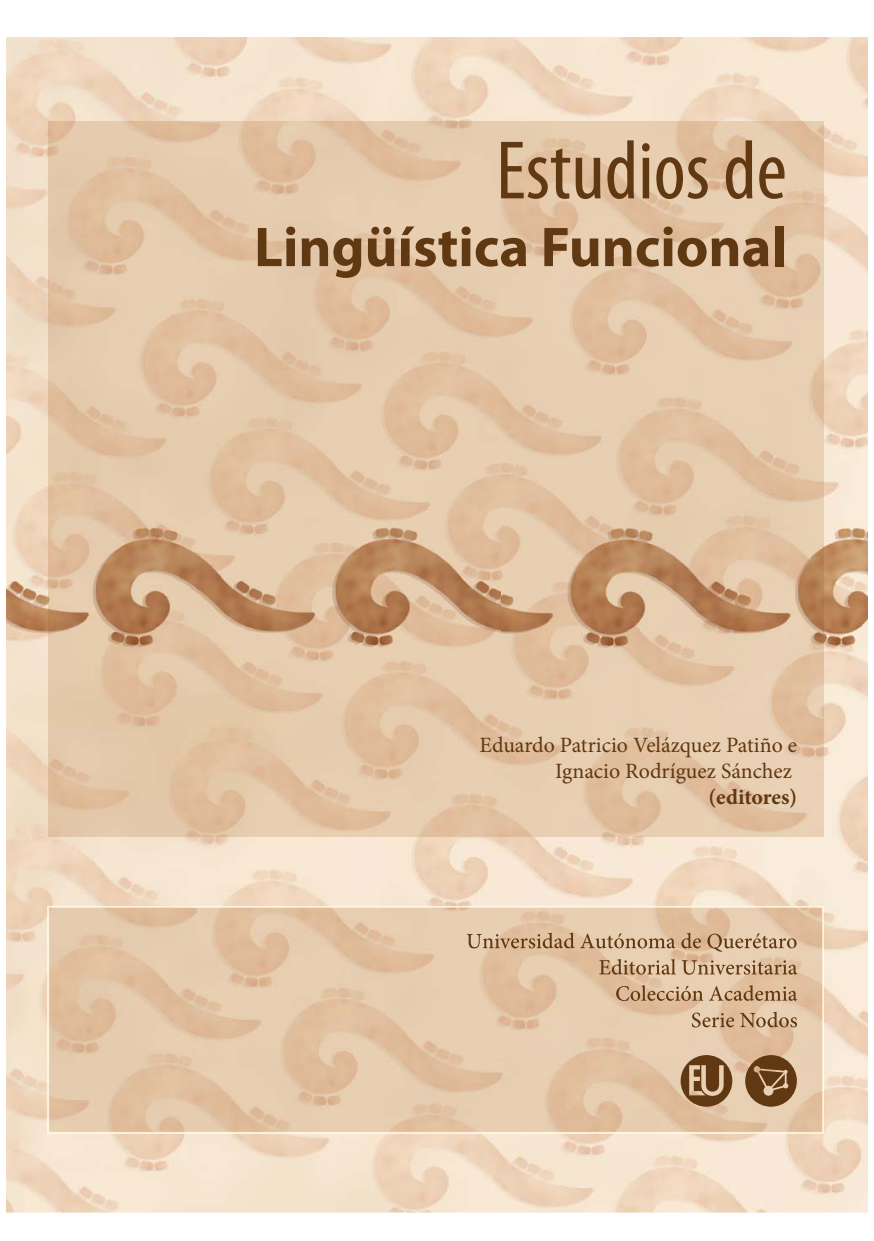
<style>
.page{position:relative;width:874px;height:1241px;background:#fff}
.page>*{position:absolute;margin:0;border:0;box-sizing:border-box;transform-origin:0 0}
.t1{font:condensed 83.83px "Myriad Pro";color:#603812}
.t2{font:700 56.52px "Myriad Pro";color:#603812}
.t3{font:21.88px/26.2px "Minion Pro";color:#603812;text-align:right}
.t4{font:700 21.88px "Minion Pro";color:#603812}
</style>
<div class="page">
<img style="left:7px;top:37px;width:859px;height:1175px">
<img style="left:48px;top:122px;width:775px;height:714px">
<img style="left:48px;top:907px;width:775px;height:226px">
<svg style="left:745px;top:1055px;width:51px;height:51px;background:#896541"></svg>
<svg style="left:466px;top:932px;width:108px;height:16px;background:#c2a17f"></svg>
<svg style="left:580px;top:933px;width:95px;height:15px"></svg>
<svg style="left:681px;top:932px;width:19px;height:16px"></svg>
<svg style="left:707px;top:933px;width:89px;height:19px;background:#c9ac8d"></svg>
<svg style="left:599px;top:959px;width:76px;height:15px"></svg>
<svg style="left:681px;top:960px;width:116px;height:15px;background:#c2a384"></svg>
<svg style="left:616px;top:985px;width:181px;height:16px;background:#c3a281"></svg>
<svg style="left:680px;top:1055px;width:52px;height:51px;background:#987553"></svg>
<svg style="left:691px;top:1011px;width:105px;height:16px;background:#c4a585"></svg>
<h1 class="t1" style="left:496px;top:120px;width:292px">Estudios de</h1>
<h2 class="t2" style="left:254px;top:226px;width:534px">Lingüística Funcional</h2>
<p class="t3" style="left:479px;top:733px;width:319px">Eduardo Patricio Velázquez Patiño e<br>Ignacio Rodríguez Sánchez</p>
<p class="t4" style="left:708px;top:784px;width:90px">(editores)</p>
</div>
